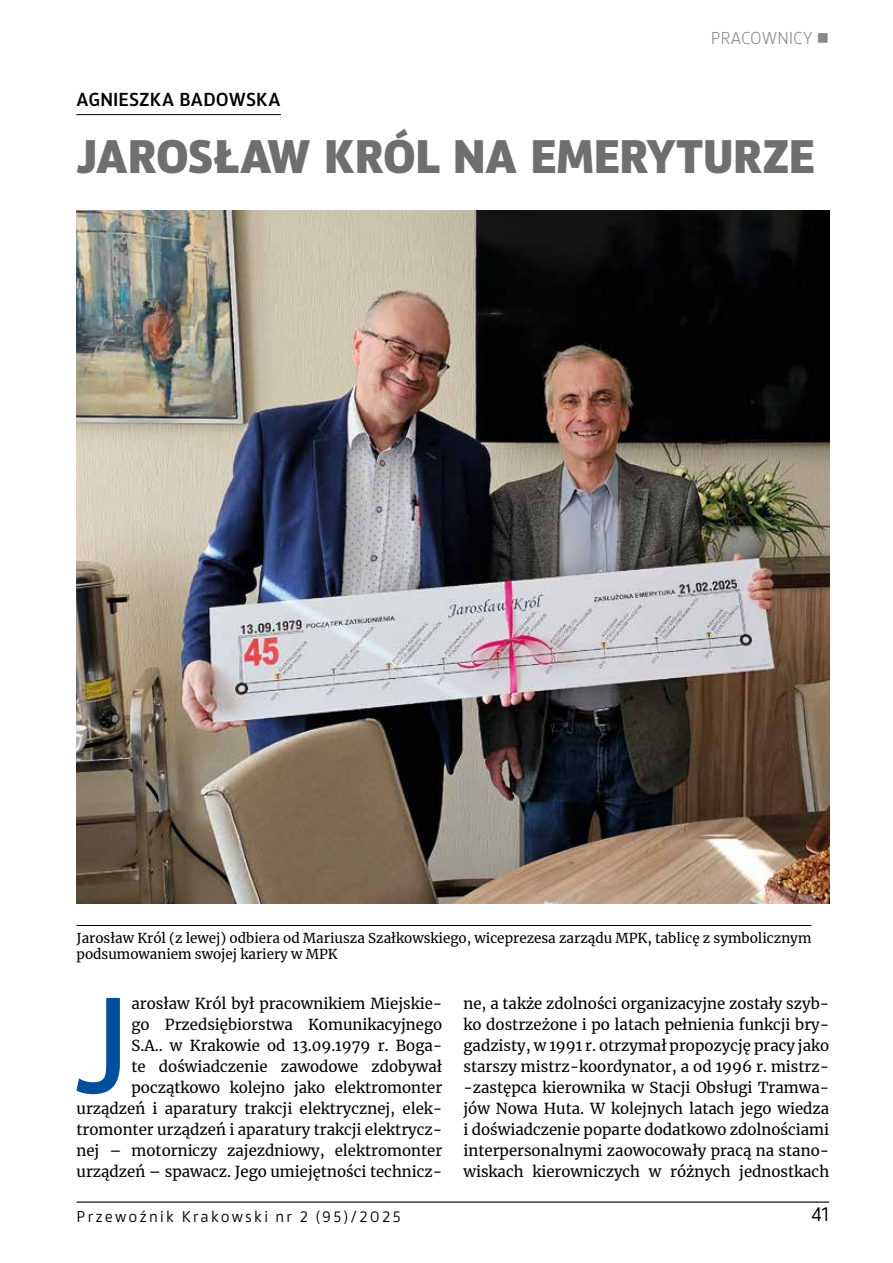
<style>
.page{position:relative;width:893px;height:1263px;background:#fff}
.page>*{position:absolute;margin:0;border:0;box-sizing:border-box;transform-origin:0 0}
.t1{font:500 130.05px "Akwe Pro";color:#004f9f}
.t2{font:800 45px "Akwe Pro";letter-spacing:-.005em;color:#706f6f}
.t3{font:19.5px "Akwe Pro";color:#000}
.t4{font:600 18px "Akwe Pro";color:#000}
.t5{font:300 16.5px "Akwe Pro";letter-spacing:-.01em;color:#878787}
.t6{font:15px/21px "Merriweather";color:#000;text-align:right}
.t7{font:15px "Akwe Pro";letter-spacing:.14em;color:#000}
.t8{font:13.5px/16.2px "Merriweather";color:#000}
</style>
<div class="page">
<hr style="left:76px;top:114px;width:205px;height:1px;background:#000">
<img style="left:77px;top:211px;width:752px;height:693px">
<hr style="left:77px;top:925px;width:734px;height:1px;background:#000">
<hr style="left:77px;top:1201px;width:752px;height:2px;background:#000">
<p class="t5" style="left:711px;top:26px;width:120px">PRACOWNICY ■</p>
<p class="t4" style="left:76px;top:85px;width:206px">AGNIESZKA BADOWSKA</p>
<h2 class="t2" style="left:76px;top:119px;width:740px">JAROSŁAW KRÓL NA EMERYTURZE</h2>
<p class="t8" style="left:77px;top:929px;width:736px">Jarosław Król (z lewej) odbiera od Mariusza Szałkowskiego, wiceprezesa zarządu MPK, tablicę z symbolicznym podsumowaniem swojej kariery w MPK</p>
<p class="t6" style="left:77px;top:992px;width:367px">arosław Król był pracownikiem Miejskie-<br>go Przedsiębiorstwa Komunikacyjnego<br>S.A.. w Krakowie od 13.09.1979 r. Boga-<br>te doświadczenie zawodowe zdobywał początkowo kolejno jako elektromonter urządzeń i aparatury trakcji elektrycznej, elek&shy;tromonter urządzeń i aparatury trakcji elektrycz&shy;nej – motorniczy zajezdniowy, elektromonter urządzeń – spawacz. Jego umiejętności technicz-</p>
<p class="t6" style="left:463px;top:992px;width:367px;text-align:justify">ne, a także zdolności organizacyjne zostały szyb&shy;ko dostrzeżone i po latach pełnienia funkcji bry&shy;gadzisty, w 1991 r. otrzymał propozycję pracy jako starszy mistrz-koordynator, a od 1996 r. mistrz--zastępca kierownika w Stacji Obsługi Tramwa&shy;jów Nowa Huta. W kolejnych latach jego wiedza i doświadczenie poparte dodatkowo zdolnościami interpersonalnymi zaowocowały pracą na stano&shy;wiskach kierowniczych w różnych jednostkach</p>
<h1 class="t1" style="left:72px;top:946px;width:61px">J</h1>
<p class="t7" style="left:77px;top:1205px;width:326px">Przewoźnik Krakowski nr 2 (95)/2025</p>
<h3 class="t3" style="left:811px;top:1200px;width:20px">41</h3>
</div>
